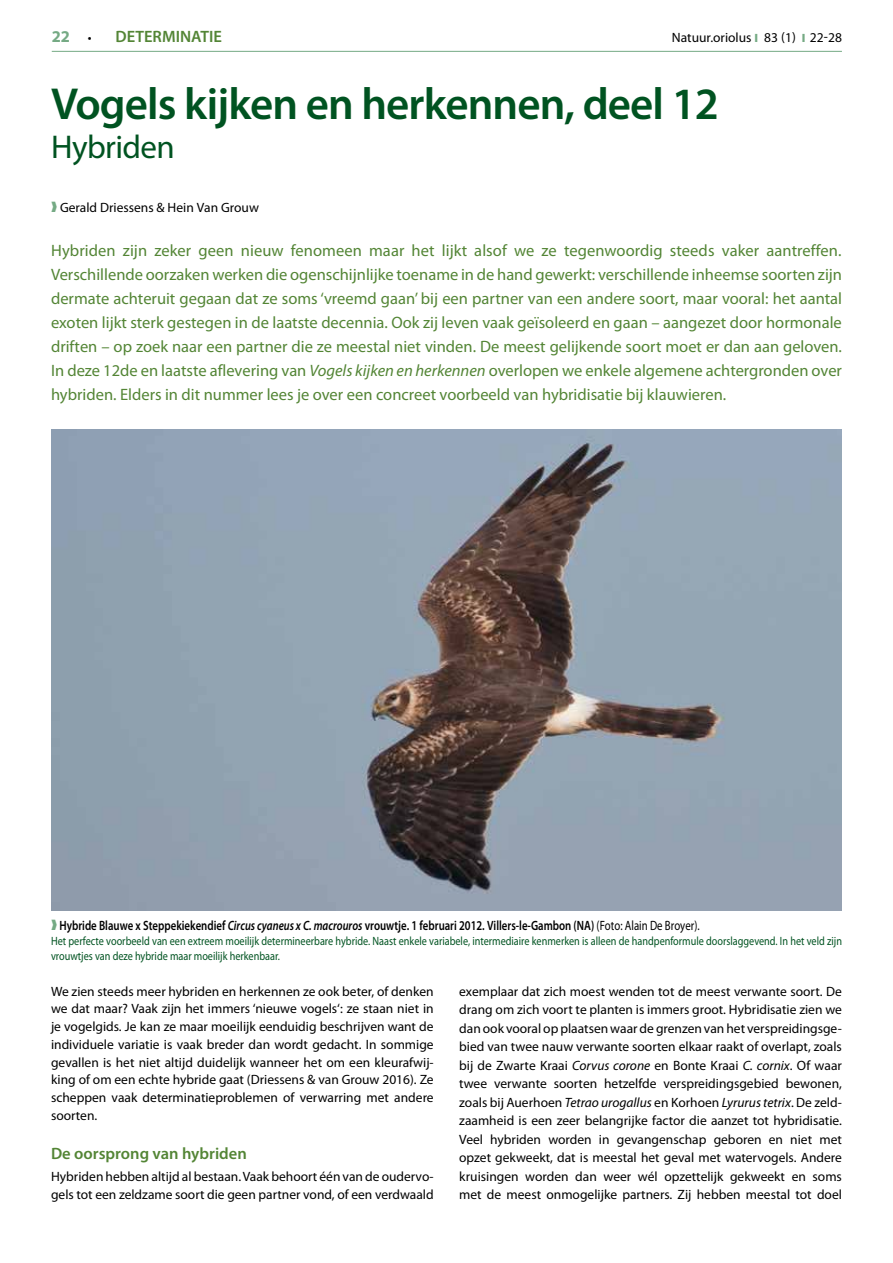
<style>
.page{position:relative;width:893px;height:1263px;background:#fff}
.page>*{position:absolute;margin:0;border:0;box-sizing:border-box;transform-origin:0 0}
.t1{font:600 45px "Myriad Pro";letter-spacing:-.02em;color:#005321}
.t2{font:33px "Myriad Pro";letter-spacing:-.02em;color:#005321}
.t3{font:16.5px/24px "Myriad Pro";color:#538535;text-align:justify}
.t4{font:600 16.5px "Myriad Pro";color:#538535}
.t5{font:700 16.5px "Myriad Pro";color:#75aa84}
.t6{font:13.5px/18.5px "Myriad Pro";color:#000;text-align:justify}
.t7{font:600 13.5px "Myriad Pro";color:#000;scale:.8 1}
.t8{font:12px/15px "Myriad Pro";color:#005321;scale:.85 1}
.s1{font-weight:400;font-size:13.5px;color:#000}
.s2{font-weight:900;font-size:12px;color:#75aa84}
.s3{color:#fff}
.s4{color:#75aa84}
.s5{font-style:italic}
.s6{font-weight:400}
</style>
<div class="page">
<hr style="left:52px;top:51px;width:790px;height:1px;background:#75aa84">
<img style="left:51px;top:430px;width:791px;height:480px">
<p class="t5" style="left:52px;top:27px;width:41px">22 <span class="s1">•</span></p>
<p class="t4" style="left:116px;top:26px;width:108px">DETERMINATIE</p>
<p class="t6" style="left:672px;top:28px;width:173px">Natuur.oriolus <span class="s2">I</span> 83 (1) <span class="s2">I</span> <span class="s3">20-30</span></p>
<p class="t6" style="left:810px;top:28px;width:34px">22-28</p>
<h1 class="t1" style="left:51px;top:75px;width:669px">Vogels kijken en herkennen, deel 12</h1>
<h2 class="t2" style="left:51px;top:126px;width:125px">Hybriden</h2>
<p class="t6" style="left:51px;top:198px;width:209px"><span class="s4">❱</span> Gerald Driessens &amp; Hein Van Grouw</p>
<p class="t3" style="left:51px;top:238px;width:792px">Hybriden zijn zeker geen nieuw fenomeen maar het lijkt alsof we ze tegenwoordig steeds vaker aantreffen.<br>Verschillende oorzaken werken die ogenschijnlijke toename in de hand gewerkt: verschillende inheemse soorten zijn dermate achteruit gegaan dat ze soms ‘vreemd gaan’ bij een partner van een andere soort, maar vooral: het aantal exoten lijkt sterk gestegen in de laatste decennia. Ook zij leven vaak geïsoleerd en gaan – aangezet door hormonale driften – op zoek naar een partner die ze meestal niet vinden. De meest gelijkende soort moet er dan aan geloven.<br>In deze 12de en laatste aflevering van <span class="s5">Vogels kijken en herkennen</span> overlopen we enkele algemene achtergronden over hybriden. Elders in dit nummer lees je over een concreet voorbeeld van hybridisatie bij klauwieren.</p>
<p class="t7" style="left:51px;top:917px;width:812px"><span class="s4">❱</span> Hybride Blauwe x Steppekiekendief <span class="s5">Circus cyaneus x C. macrouros</span> vrouwtje. 1 februari 2012. Villers-le-Gambon (NA) <span class="s6">(Foto: Alain De Broyer).</span></p>
<p class="t8" style="left:51px;top:933px;width:932px">Het perfecte voorbeeld van een extreem moeilijk determineerbare hybride. Naast enkele variabele, intermediaire kenmerken is alleen de handpenformule doorslaggevend. In het veld zijn vrouwtjes van deze hybride maar moeilijk herkenbaar.</p>
<p class="t6" style="left:51px;top:982px;width:384px;line-height:17.7px">We zien steeds meer hybriden en herkennen ze ook beter, of denken we dat maar? Vaak zijn het immers ‘nieuwe vogels‘: ze staan niet in je vogelgids. Je kan ze maar moeilijk eenduidig beschrijven want de individuele variatie is vaak breder dan wordt gedacht. In sommige gevallen is het niet altijd duidelijk wanneer het om een kleurafwij&shy;king of om een echte hybride gaat (Driessens &amp; van Grouw 2016). Ze scheppen vaak determinatieproblemen of verwarring met andere soorten.</p>
<p class="t4" style="left:51px;top:1143px;width:197px">De oorsprong van hybriden</p>
<p class="t6" style="left:51px;top:1168px;width:384px;line-height:17.7px">Hybriden hebben altijd al bestaan. Vaak behoort één van de oudervo&shy;gels tot een zeldzame soort die geen partner vond, of een verdwaald</p>
<p class="t6" style="left:459px;top:982px;width:384px">exemplaar dat zich moest wenden tot de meest verwante soort. De drang om zich voort te planten is immers groot. Hybridisatie zien we dan ook vooral op plaatsen waar de grenzen van het verspreidingsge&shy;bied van twee nauw verwante soorten elkaar raakt of overlapt, zoals bij de Zwarte Kraai <span class="s5">Corvus corone</span> en Bonte Kraai <span class="s5">C. cornix</span>. Of waar twee verwante soorten hetzelfde verspreidingsgebied bewonen, zoals bij Auerhoen <span class="s5">Tetrao urogallus</span> en Korhoen <span class="s5">Lyrurus tetrix</span>. De zeld&shy;zaamheid is een zeer belangrijke factor die aanzet tot hybridisatie.<br>Veel hybriden worden in gevangenschap geboren en niet met opzet gekweekt, dat is meestal het geval met watervogels. Andere kruisingen worden dan weer wél opzettelijk gekweekt en soms met de meest onmogelijke partners. Zij hebben meestal tot doel</p>
</div>
